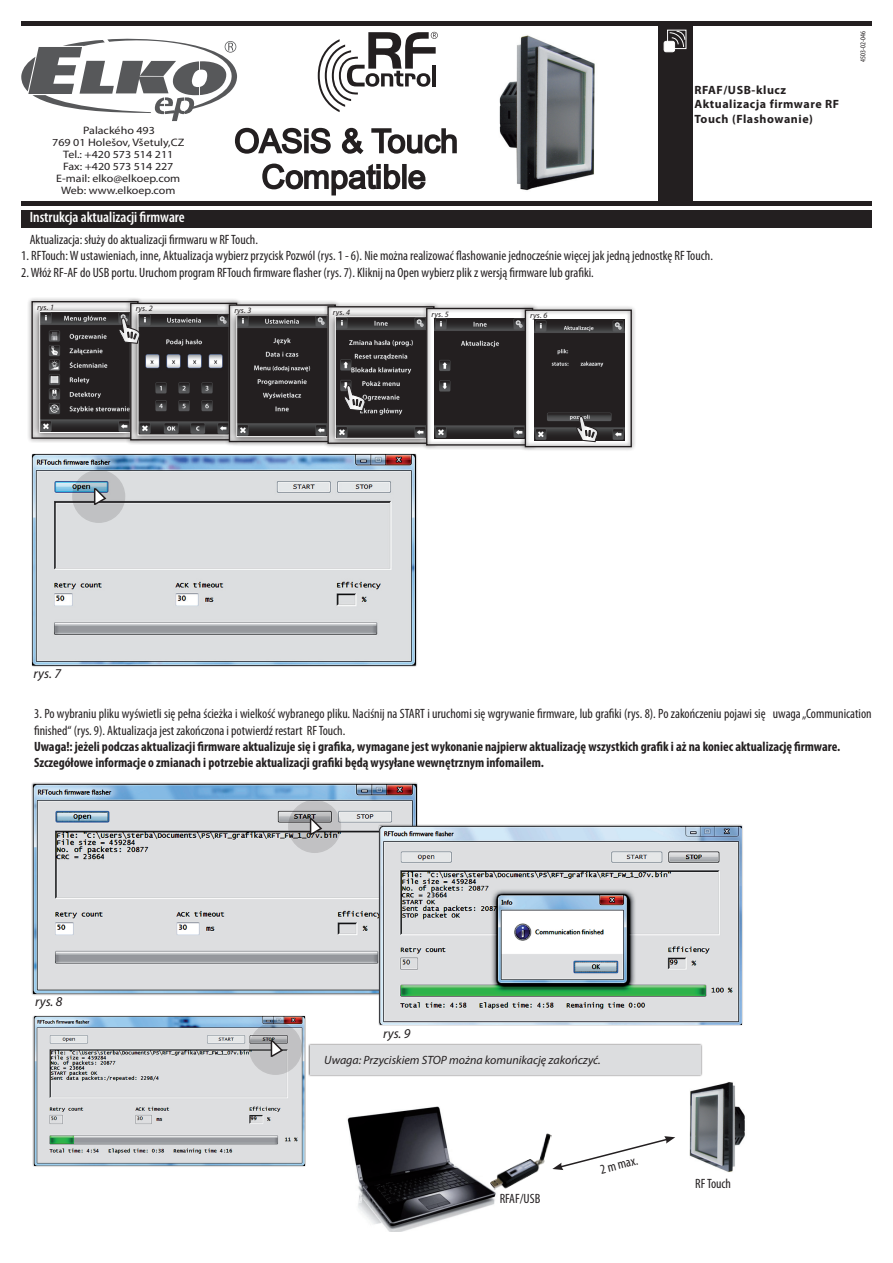
<style>
.page{position:relative;width:893px;height:1263px;background:#fff}
.page>*{position:absolute;margin:0;border:0;box-sizing:border-box;transform-origin:0 0}
.t1{font:600 condensed 15px "Myriad Pro";color:#fff}
.t2{font:condensed 13.5px/16.2px "Myriad Pro";color:#231f20}
.t3{font:700 condensed 13.5px/16.2px "Myriad Pro";color:#231f20}
.t4{font:italic 13.5px "Myriad Pro";letter-spacing:.01em;color:#231f20}
.t5{font:700 12px/14.4px "Myriad Pro";letter-spacing:.045em;color:#231f20}
.t6{font:italic 12px "Myriad Pro";color:#231f20}
.t7{font:10.8px/12px "Myriad Pro";color:#231f20;text-align:center;scale:1.11 1}
.t8{font:italic 8.1px "Myriad Pro";letter-spacing:.03em;color:#231f20}
.t9{font:condensed 7.5px "Myriad Pro";color:#231f20}
</style>
<div class="page">
<div style="left:32px;top:782px;width:386px;height:214px;background:#231f20;opacity:.75"></div>
<img style="left:34px;top:784px;width:382px;height:210px">
<svg style="left:289px;top:801px;width:51px;height:51px;background:#a7a8a9"></svg>
<div style="left:288px;top:800px;width:53px;height:53px;border:2px solid #231f20;border-radius:50%"></div>
<svg style="left:309px;top:817px;width:14px;height:19px"></svg>
<div style="left:32px;top:1015px;width:274px;height:152px;background:#231f20;opacity:.75"></div>
<img style="left:34px;top:1017px;width:270px;height:148px">
<div style="left:378px;top:824px;width:365px;height:202px;background:#231f20;opacity:.75"></div>
<img style="left:380px;top:826px;width:361px;height:198px">
<div style="left:31px;top:453px;width:386px;height:214px;background:#231f20;opacity:.75"></div>
<img style="left:33px;top:455px;width:382px;height:210px">
<svg style="left:73px;top:471px;width:52px;height:51px;background:#aab2b8"></svg>
<div style="left:72px;top:470px;width:53px;height:53px;border:2px solid #231f20;border-radius:50%"></div>
<svg style="left:93px;top:487px;width:14px;height:19px"></svg>
<svg style="left:250px;top:1022px;width:51px;height:52px;background:#b4b5b8"></svg>
<div style="left:249px;top:1022px;width:53px;height:53px;border:2px solid #231f20;border-radius:50%"></div>
<svg style="left:270px;top:1039px;width:14px;height:18px"></svg>
<div style="left:308px;top:1043px;width:394px;height:34px;background:#231f20;opacity:.75"></div>
<div style="left:310px;top:1045px;width:390px;height:30px;background:#dcdddf"></div>
<div style="left:21px;top:21px;width:851px;height:5px;background:#231f20"></div>
<svg style="left:21px;top:32px;width:436px;height:164px"></svg>
<div style="left:658px;top:23px;width:34px;height:180px;background:#231f20"></div>
<div style="left:667px;top:30px;width:19px;height:19px;border:1px solid #fff"></div>
<div style="left:664px;top:41px;width:11px;height:11px;background:#fff;border-radius:2px"></div>
<div style="left:664px;top:41px;width:11px;height:11px;border:1px solid #fff;border-radius:2px"></div>
<svg style="left:669px;top:31px;width:17px;height:17px"></svg>
<hr style="left:21px;top:201px;width:851px;height:4px;background:#231f20">
<img style="left:499px;top:35px;width:96px;height:156px">
<img style="left:689px;top:1082px;width:56px;height:90px">
<img style="left:347px;top:1106px;width:149px;height:125px">
<img style="left:490px;top:1134px;width:62px;height:56px">
<svg style="left:552px;top:1136px;width:123px;height:34px"></svg>
<div style="left:21px;top:211px;width:851px;height:17px;background:#231f20"></div>
<div style="left:27px;top:296px;width:116px;height:147px;background:#231f20;opacity:.75"></div>
<div style="left:31px;top:301px;width:108px;height:138px;border:1px solid #231f20"></div>
<div style="left:126px;top:298px;width:116px;height:147px;background:#231f20;opacity:.75"></div>
<div style="left:130px;top:303px;width:107px;height:137px;border:1px solid #231f20"></div>
<div style="left:224px;top:300px;width:116px;height:147px;background:#231f20;opacity:.75"></div>
<div style="left:229px;top:304px;width:107px;height:138px;border:1px solid #231f20"></div>
<svg style="left:117px;top:318px;width:24px;height:32px"></svg>
<div style="left:323px;top:302px;width:116px;height:146px;background:#231f20;opacity:.75"></div>
<div style="left:327px;top:306px;width:108px;height:138px;border:1px solid #231f20"></div>
<div style="left:422px;top:303px;width:116px;height:147px;background:#231f20;opacity:.75"></div>
<div style="left:426px;top:308px;width:107px;height:138px;border:1px solid #231f20"></div>
<img style="left:434px;top:319px;width:86px;height:120px">
<div style="left:520px;top:305px;width:116px;height:147px;background:#231f20;opacity:.75"></div>
<div style="left:525px;top:309px;width:107px;height:138px;border:1px solid #231f20"></div>
<img style="left:534px;top:320px;width:91px;height:120px">
<svg style="left:575px;top:416px;width:24px;height:32px"></svg>
<svg style="left:343px;top:385px;width:23px;height:32px"></svg>
<p class="t7" style="left:52px;top:124px;width:121px">Palackého 493<br>769 01 Holešov, Všetuly,CZ<br>Tel.: +420 573 514 211<br>Fax: +420 573 514 227<br>E-mail: elko@elkoep.com<br>Web: www.elkoep.com</p>
<p class="t1" style="left:30px;top:208px;width:157px">Instrukcja aktualizacji firmware</p>
<p class="t5" style="left:694px;top:82px;width:146px">RFAF/USB-klucz<br>Aktualizacja firmware RF<br>Touch (Flashowanie)</p>
<p class="t2" style="left:30px;top:231px;width:230px">Aktualizacja: służy do aktualizacji firmwaru w RF Touch.</p>
<p class="t2" style="left:21px;top:248px;width:693px">1. RFTouch: W ustawieniach, inne, Aktualizacja wybierz przycisk Pozwól (rys. 1 - 6). Nie można realizować flashowanie jednocześnie więcej jak jedną jednostkę RF Touch.</p>
<p class="t2" style="left:21px;top:264px;width:574px">2. Włóż RF-AF do USB portu. Uruchom program RFTouch firmware flasher (rys. 7). Kliknij na Open wybierz plik z wersją firmware lub grafiki.</p>
<p class="t8" style="left:37px;top:302px;width:19px">rys. 1</p>
<p class="t8" style="left:136px;top:304px;width:19px">rys. 2</p>
<p class="t8" style="left:234px;top:305px;width:19px">rys. 3</p>
<p class="t8" style="left:333px;top:307px;width:19px">rys. 4</p>
<p class="t8" style="left:432px;top:309px;width:19px">rys. 5</p>
<p class="t8" style="left:530px;top:311px;width:19px">rys. 6</p>
<p class="t9" style="left:858px;top:62px;width:32px;rotate:-90deg">4503-02-046</p>
<p class="t4" style="left:34px;top:665px;width:29px">rys. 7</p>
<p class="t2" style="left:34px;top:705px;width:839px">3. Po wybraniu pliku wyświetli się pełna ścieżka i wielkość wybranego pliku. Naciśnij na START i uruchomi się wgrywanie firmware, lub grafiki (rys. 8). Po zakończeniu pojawi się uwaga „Communication finished“ (rys. 9). Aktualizacja jest zakończona i potwierdź restart RF Touch.</p>
<p class="t3" style="left:34px;top:738px;width:808px">Uwaga!: jeżeli podczas aktualizacji firmware aktualizuje się i grafika, wymagane jest wykonanie najpierw aktualizację wszystkich grafik i aż na koniec aktualizację firmware.<br>Szczegółowe informacje o zmianach i potrzebie aktualizacji grafiki będą wysyłane wewnętrznym infomailem.</p>
<p class="t4" style="left:35px;top:993px;width:29px">rys. 8</p>
<p class="t4" style="left:383px;top:1025px;width:29px">rys. 9</p>
<p class="t6" style="left:324px;top:1052px;width:278px">Uwaga: Przyciskiem STOP można komunikację zakończyć.</p>
<p class="t2" style="left:500px;top:1191px;width:42px">RFAF/USB</p>
<p class="t2" style="left:598px;top:1161px;width:40px;rotate:-14deg">2 m max.</p>
<p class="t2" style="left:695px;top:1175px;width:37px">RF Touch</p>
</div>
